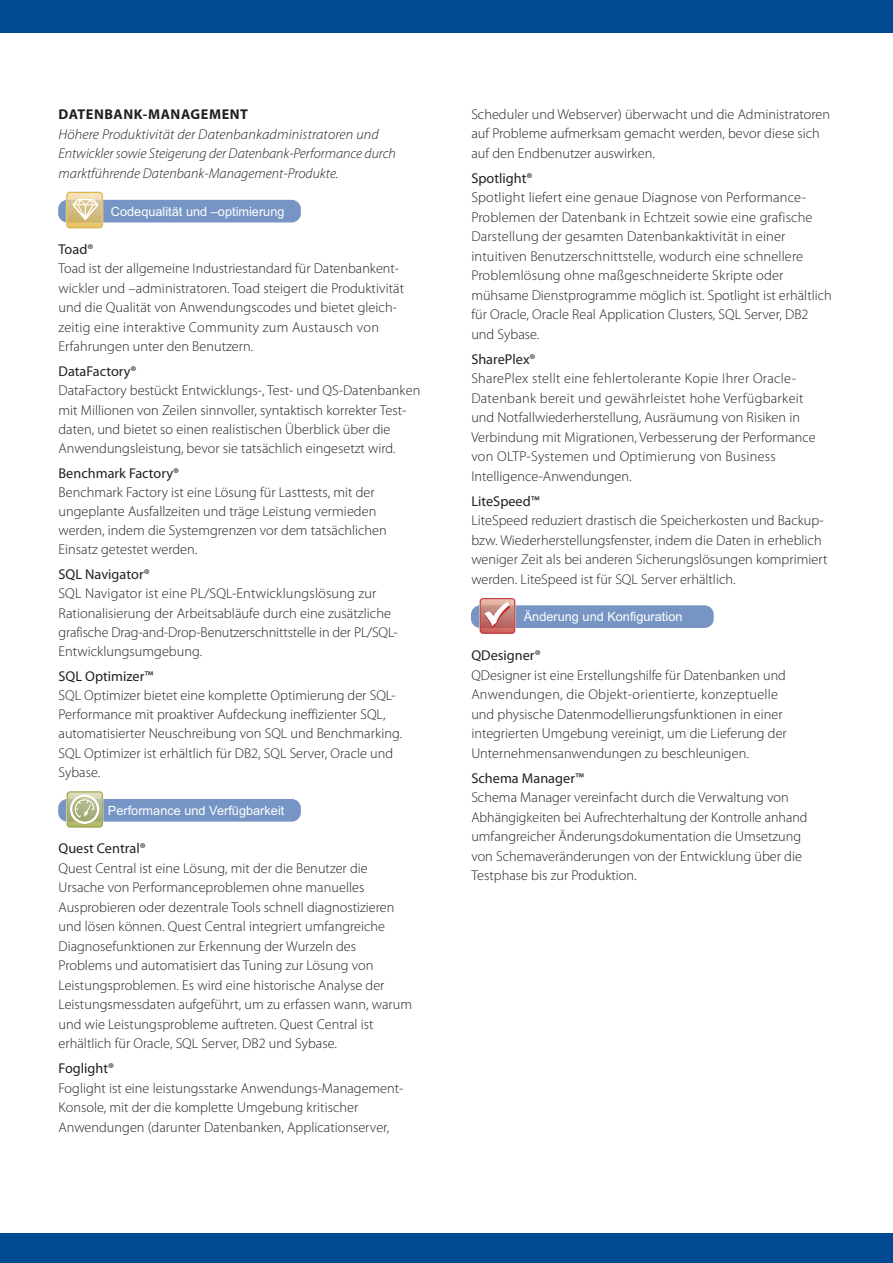
<style>
.page{position:relative;width:893px;height:1263px;background:#fff}
.page>*{position:absolute;margin:0;border:0;box-sizing:border-box;transform-origin:0 0}
.t1{font:300 14.25px/19.5px "Myriad Pro";color:#231f20}
.t2{font:italic 300 14.25px/19.5px "Myriad Pro";color:#231f20}
.t3{font:14.25px "Myriad Pro";color:#231f20}
.t4{font:700 14.25px "Myriad Pro";letter-spacing:.04em;color:#231f20}
.t5{font:12.75px "Arial";color:#fff}
</style>
<div class="page">
<div style="left:0;top:0;width:893px;height:32px;background:#014990"></div>
<div style="left:59px;top:200px;width:242px;height:22px;background:#7795c4;border-radius:9px"></div>
<div style="left:66px;top:191px;width:37px;height:38px;border:2px solid #e7e8e9;border-radius:3px"></div>
<svg style="left:67px;top:192px;width:35px;height:36px"></svg>
<div style="left:59px;top:799px;width:242px;height:23px;background:#7795c4;border-radius:9px"></div>
<div style="left:66px;top:791px;width:37px;height:37px;border:2px solid #e7e8e9;border-radius:3px"></div>
<svg style="left:67px;top:792px;width:35px;height:35px"></svg>
<div style="left:471px;top:605px;width:243px;height:23px;background:#7795c4;border-radius:9px"></div>
<div style="left:479px;top:598px;width:37px;height:36px;border:2px solid #e7e8e9;border-radius:3px"></div>
<svg style="left:480px;top:599px;width:35px;height:34px"></svg>
<div style="left:0;top:1233px;width:893px;height:30px;background:#014990"></div>
<p class="t4" style="left:59px;top:109px;width:191px">DATENBANK-MANAGEMENT</p>
<p class="t2" style="left:59px;top:125px;width:339px">Höhere Produktivität der Datenbankadministratoren und<br>Entwickler sowie Steigerung der Datenbank-Performance durch marktführende Datenbank-Management-Produkte.</p>
<p class="t5" style="left:111px;top:207px;width:175px">Codequalität und –optimierung</p>
<p class="t3" style="left:59px;top:244px;width:36px">Toad®</p>
<p class="t1" style="left:59px;top:260px;width:347px">Toad ist der allgemeine Industriestandard für Datenbankent&shy;wickler und –administratoren. Toad steigert die Produktivität und die Qualität von Anwendungscodes und bietet gleich&shy;zeitig eine interaktive Community zum Austausch von Erfahrungen unter den Benutzern.</p>
<p class="t3" style="left:59px;top:366px;width:80px">DataFactory®</p>
<p class="t1" style="left:59px;top:382px;width:363px">DataFactory bestückt Entwicklungs-, Test- und QS-Datenbanken mit Millionen von Zeilen sinnvoller, syntaktisch korrekter Test&shy;daten, und bietet so einen realistischen Überblick über die Anwendungsleistung, bevor sie tatsächlich eingesetzt wird.</p>
<p class="t3" style="left:59px;top:467px;width:122px">Benchmark Factory®</p>
<p class="t1" style="left:59px;top:484px;width:330px">Benchmark Factory ist eine Lösung für Lasttests, mit der ungeplante Ausfallzeiten und träge Leistung vermieden werden, indem die Systemgrenzen vor dem tatsächlichen Einsatz getestet werden.</p>
<p class="t3" style="left:59px;top:569px;width:93px">SQL Navigator®</p>
<p class="t1" style="left:59px;top:585px;width:341px">SQL Navigator ist eine PL/SQL-Entwicklungslösung zur Rationalisierung der Arbeitsabläufe durch eine zusätzliche grafische Drag-and-Drop-Benutzerschnittstelle in der PL/SQL-Entwicklungsumgebung.</p>
<p class="t3" style="left:59px;top:670px;width:96px">SQL Optimizer™</p>
<p class="t1" style="left:59px;top:687px;width:345px">SQL Optimizer bietet eine komplette Optimierung der SQL-Performance mit proaktiver Aufdeckung ineffizienter SQL, automatisierter Neuschreibung von SQL und Benchmarking.<br>SQL Optimizer ist erhältlich für DB2, SQL Server, Oracle und Sybase.</p>
<p class="t5" style="left:108px;top:806px;width:178px">Performance und Verfügbarkeit</p>
<p class="t3" style="left:59px;top:843px;width:89px">Quest Central®</p>
<p class="t1" style="left:59px;top:859px;width:355px">Quest Central ist eine Lösung, mit der die Benutzer die Ursache von Performanceproblemen ohne manuelles Ausprobieren oder dezentrale Tools schnell diagnostizieren und lösen können. Quest Central integriert umfangreiche Diagnosefunktionen zur Erkennung der Wurzeln des Problems und automatisiert das Tuning zur Lösung von Leistungsproblemen. Es wird eine historische Analyse der Leistungsmessdaten aufgeführt, um zu erfassen wann, warum und wie Leistungsprobleme auftreten. Quest Central ist erhältlich für Oracle, SQL Server, DB2 und Sybase.</p>
<p class="t3" style="left:59px;top:1063px;width:57px">Foglight®</p>
<p class="t1" style="left:59px;top:1079px;width:346px">Foglight ist eine leistungsstarke Anwendungs-Management-<br>Konsole, mit der die komplette Umgebung kritischer<br>Anwendungen (darunter Datenbanken, Applicationserver,</p>
<p class="t1" style="left:471px;top:105px;width:360px">Scheduler und Webserver) überwacht und die Administratoren auf Probleme aufmerksam gemacht werden, bevor diese sich auf den Endbenutzer auswirken.</p>
<p class="t3" style="left:471px;top:172px;width:63px">Spotlight®</p>
<p class="t1" style="left:471px;top:189px;width:362px">Spotlight liefert eine genaue Diagnose von Performance-Problemen der Datenbank in Echtzeit sowie eine grafische Darstellung der gesamten Datenbankaktivität in einer intuitiven Benutzerschnittstelle, wodurch eine schnellere Problemlösung ohne maßgeschneiderte Skripte oder mühsame Dienstprogramme möglich ist. Spotlight ist erhältlich für Oracle, Oracle Real Application Clusters, SQL Server, DB2 und Sybase.</p>
<p class="t3" style="left:471px;top:354px;width:66px">SharePlex®</p>
<p class="t1" style="left:471px;top:370px;width:346px">SharePlex stellt eine fehlertolerante Kopie Ihrer Oracle-Datenbank bereit und gewährleistet hohe Verfügbarkeit und Notfallwiederherstellung, Ausräumung von Risiken in Verbindung mit Migrationen, Verbesserung der Performance von OLTP-Systemen und Optimierung von Business Intelligence-Anwendungen.</p>
<p class="t3" style="left:471px;top:496px;width:70px">LiteSpeed™</p>
<p class="t1" style="left:471px;top:512px;width:358px">LiteSpeed reduziert drastisch die Speicherkosten und Backup&shy;bzw. Wiederherstellungsfenster, indem die Daten in erheblich weniger Zeit als bei anderen Sicherungslösungen komprimiert werden. LiteSpeed ist für SQL Server erhältlich.</p>
<p class="t5" style="left:524px;top:612px;width:160px">Änderung und Konfiguration</p>
<p class="t3" style="left:471px;top:650px;width:71px">QDesigner®</p>
<p class="t1" style="left:471px;top:666px;width:317px">QDesigner ist eine Erstellungshilfe für Datenbanken und Anwendungen, die Objekt-orientierte, konzeptuelle und physische Datenmodellierungsfunktionen in einer integrierten Umgebung vereinigt, um die Lieferung der Unternehmensanwendungen zu beschleunigen.</p>
<p class="t3" style="left:471px;top:772px;width:114px">Schema Manager™</p>
<p class="t1" style="left:471px;top:789px;width:338px">Schema Manager vereinfacht durch die Verwaltung von Abhängigkeiten bei Aufrechterhaltung der Kontrolle anhand umfangreicher Änderungsdokumentation die Umsetzung von Schemaveränderungen von der Entwicklung über die Testphase bis zur Produktion.</p>
</div>
